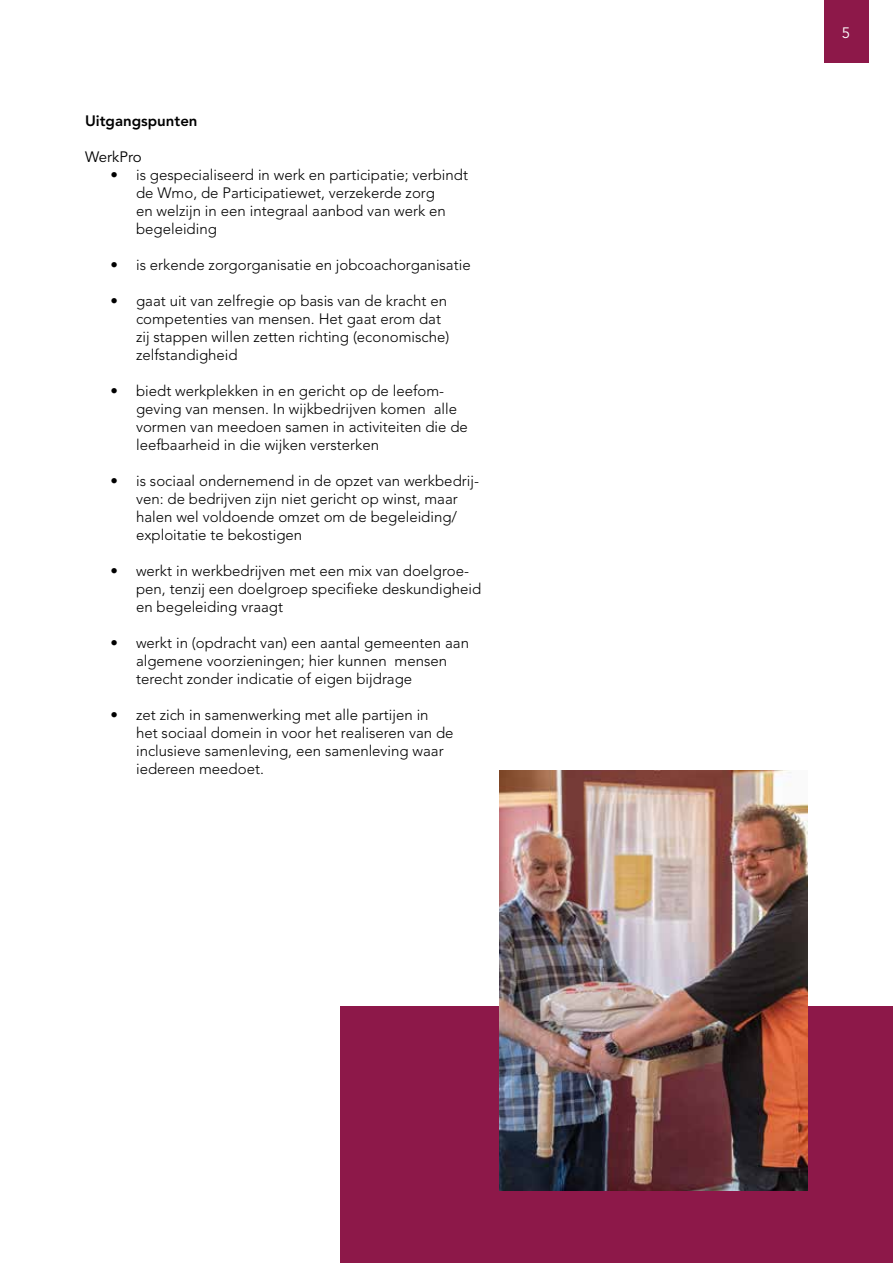
<style>
.page{position:relative;width:893px;height:1263px;background:#fff}
.page>*{position:absolute;margin:0;border:0;box-sizing:border-box;transform-origin:0 0}
.t1{font:300 15px/18px "Avenir LT Std";color:#000}
.t2{font:800 15px "Avenir LT Std";color:#000}
.t3{font:15px "Avenir LT Std";color:#000}
.t4{font:15px "Avenir LT Std";color:#fff}
</style>
<div class="page">
<div style="left:824px;top:0;width:44px;height:63px;background:#8d1849"></div>
<div style="left:341px;top:1006px;width:552px;height:257px;background:#8d1849"></div>
<img style="left:499px;top:771px;width:309px;height:420px">
<p class="t2" style="left:85px;top:112px;width:114px">Uitgangspunten</p>
<p class="t3" style="left:85px;top:148px;width:58px">WerkPro</p>
<p class="t1" style="left:136px;top:166px;width:333px;text-indent:-26px">• is gespecialiseerd in werk en participatie; verbindt de Wmo, de Participatiewet, verzekerde zorg<br>en welzijn in een integraal aanbod van werk en begeleiding</p>
<p class="t1" style="left:111px;top:256px;width:362px">• is erkende zorgorganisatie en jobcoachorganisatie</p>
<p class="t1" style="left:136px;top:292px;width:315px;text-indent:-26px">• gaat uit van zelfregie op basis van de kracht en competenties van mensen. Het gaat erom dat zij stappen willen zetten richting (economische) zelfstandigheid</p>
<p class="t1" style="left:136px;top:382px;width:333px;text-indent:-26px">• biedt werkplekken in en gericht op de leefom&shy;geving van mensen. In wijkbedrijven komen alle vormen van meedoen samen in activiteiten die de leefbaarheid in die wijken versterken</p>
<p class="t1" style="left:136px;top:472px;width:344px;text-indent:-26px">• is sociaal ondernemend in de opzet van werkbedrij&shy;ven: de bedrijven zijn niet gericht op winst, maar halen wel voldoende omzet om de begeleiding/ exploitatie te bekostigen</p>
<p class="t1" style="left:136px;top:562px;width:347px;text-indent:-26px">• werkt in werkbedrijven met een mix van doelgroe&shy;pen, tenzij een doelgroep specifieke deskundigheid en begeleiding vraagt</p>
<p class="t1" style="left:136px;top:634px;width:334px;text-indent:-26px">• werkt in (opdracht van) een aantal gemeenten aan algemene voorzieningen; hier kunnen mensen terecht zonder indicatie of eigen bijdrage</p>
<p class="t1" style="left:136px;top:706px;width:319px;text-indent:-26px">• zet zich in samenwerking met alle partijen in het sociaal domein in voor het realiseren van de inclusieve samenleving, een samenleving waar iedereen meedoet.</p>
<p class="t4" style="left:842px;top:24px;width:10px">5</p>
</div>
